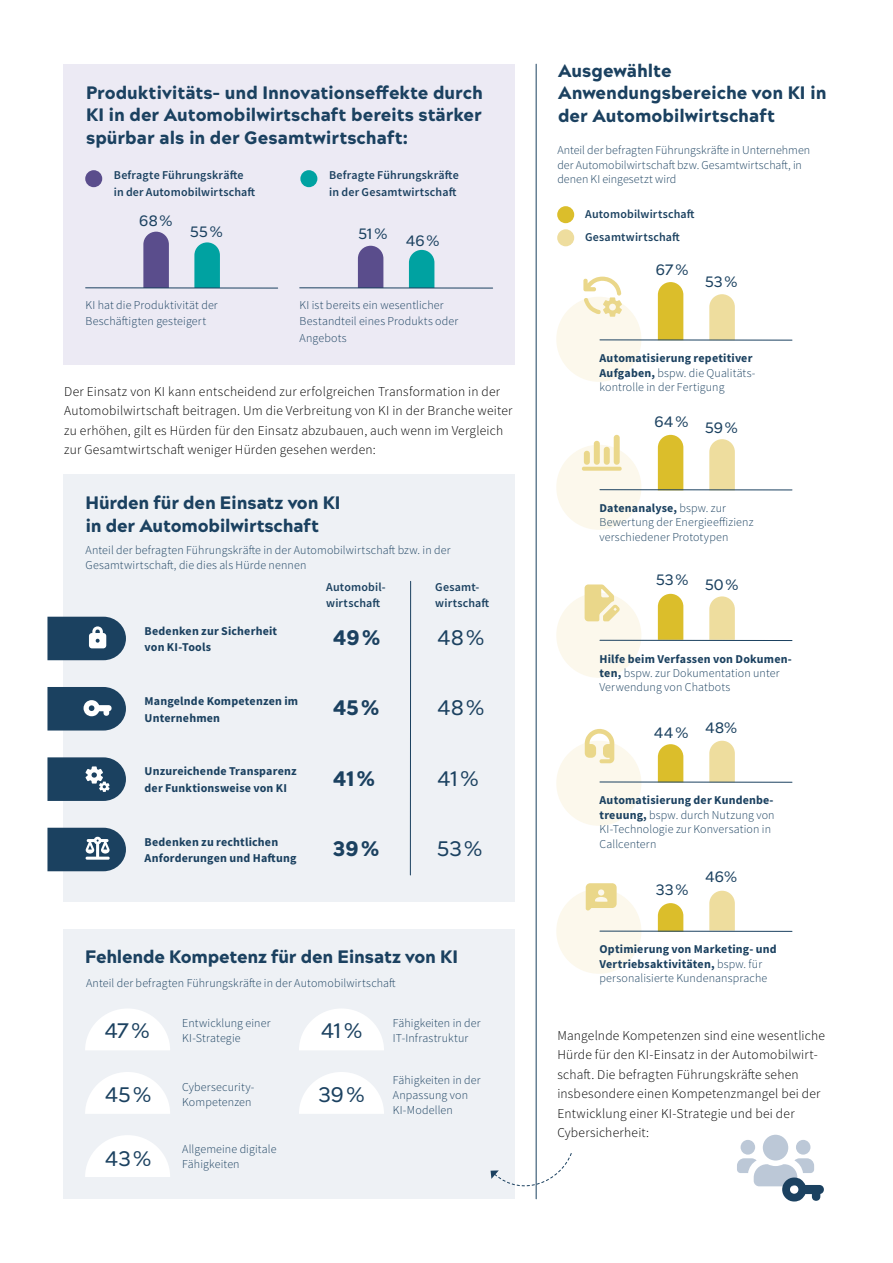
<style>
.page{position:relative;width:893px;height:1263px;background:#fff}
.page>*{position:absolute;margin:0;border:0;box-sizing:border-box;transform-origin:0 0}
.t1{font:500 21px "Acherus Grotesque";letter-spacing:-.01em;color:#1b4160}
.t2{font:900 21px "Acherus Grotesque";color:#1b4160}
.t3{font:900 18px/22.5px "Acherus Grotesque";letter-spacing:-.01em;color:#1b4160}
.t4{font:500 15px "Acherus Grotesque";letter-spacing:.01em;color:#1b4160}
.t5{font:300 13.5px/19.5px "Source Sans Pro";letter-spacing:.015em;color:#000}
.t6{font:300 12px/14.4px "Source Sans Pro";letter-spacing:.01em;color:#1b4160}
.t7{font:700 12px/16.5px "Source Sans Pro";letter-spacing:.015em;color:#1b4160}
.t8{font:600 12px/16.5px "Source Sans Pro";letter-spacing:.015em;color:#1b4160}
.s1{font-weight:700}
.s2{font-weight:300}
</style>
<div class="page">
<div style="left:63px;top:475px;width:451px;height:427px;background:#eef1f5"></div>
<div style="left:63px;top:929px;width:451px;height:270px;background:#eef1f5"></div>
<hr style="left:536px;top:64px;width:1px;height:1135px;background:#1b4160">
<div style="left:556px;top:297px;width:85px;height:85px;background:#fcf8ec;border-radius:50%"></div>
<div style="left:556px;top:445px;width:85px;height:85px;background:#fcf8ec;border-radius:50%"></div>
<div style="left:556px;top:593px;width:85px;height:85px;background:#fcf8ec;border-radius:50%"></div>
<div style="left:556px;top:741px;width:85px;height:85px;background:#fcf8ec;border-radius:50%"></div>
<div style="left:556px;top:889px;width:85px;height:85px;background:#fcf8ec;border-radius:50%"></div>
<svg style="left:709px;top:294px;width:26px;height:45px"></svg>
<svg style="left:709px;top:439px;width:26px;height:50px"></svg>
<svg style="left:709px;top:596px;width:26px;height:44px"></svg>
<svg style="left:709px;top:741px;width:26px;height:41px"></svg>
<svg style="left:709px;top:891px;width:26px;height:40px"></svg>
<svg style="left:658px;top:282px;width:25px;height:57px"></svg>
<svg style="left:658px;top:435px;width:25px;height:54px"></svg>
<svg style="left:658px;top:594px;width:25px;height:46px"></svg>
<svg style="left:658px;top:744px;width:25px;height:38px"></svg>
<svg style="left:658px;top:903px;width:25px;height:28px"></svg>
<div style="left:557px;top:206px;width:17px;height:17px;background:#dbbe2b;border-radius:50%"></div>
<div style="left:557px;top:229px;width:17px;height:17px;background:#eedd9e;border-radius:50%"></div>
<hr style="left:600px;top:339px;width:192px;height:1px;background:#1b4160">
<hr style="left:600px;top:489px;width:192px;height:1px;background:#1b4160">
<hr style="left:600px;top:640px;width:192px;height:1px;background:#1b4160">
<hr style="left:600px;top:782px;width:192px;height:1px;background:#1b4160">
<hr style="left:600px;top:931px;width:192px;height:1px;background:#1b4160">
<svg style="left:582px;top:435px;width:40px;height:36px"></svg>
<svg style="left:584px;top:584px;width:36px;height:37px"></svg>
<svg style="left:583px;top:277px;width:39px;height:40px"></svg>
<div style="left:63px;top:64px;width:451px;height:300px;background:#eceaf4"></div>
<svg style="left:409px;top:250px;width:25px;height:37px"></svg>
<svg style="left:358px;top:246px;width:25px;height:41px"></svg>
<svg style="left:194px;top:242px;width:26px;height:45px"></svg>
<svg style="left:143px;top:232px;width:26px;height:55px"></svg>
<hr style="left:86px;top:287px;width:192px;height:1px;background:#1b4160">
<hr style="left:410px;top:581px;width:1px;height:294px;background:#1b4160">
<hr style="left:300px;top:287px;width:193px;height:1px;background:#1b4160">
<div style="left:300px;top:170px;width:17px;height:17px;background:#00a2a1;border-radius:50%"></div>
<div style="left:85px;top:170px;width:17px;height:17px;background:#5a4d8c;border-radius:50%"></div>
<svg style="left:47px;top:617px;width:79px;height:43px"></svg>
<svg style="left:47px;top:687px;width:79px;height:43px"></svg>
<svg style="left:47px;top:828px;width:79px;height:43px"></svg>
<svg style="left:47px;top:757px;width:79px;height:44px"></svg>
<svg style="left:85px;top:1009px;width:85px;height:41px"></svg>
<svg style="left:85px;top:1072px;width:85px;height:42px"></svg>
<svg style="left:299px;top:1072px;width:85px;height:42px"></svg>
<svg style="left:299px;top:1009px;width:85px;height:41px"></svg>
<svg style="left:85px;top:1135px;width:85px;height:42px"></svg>
<svg style="left:491px;top:1152px;width:81px;height:47px"></svg>
<div style="left:763px;top:1135px;width:25px;height:25px;background:#bcc8d7;border-radius:50%"></div>
<div style="left:796px;top:1140px;width:14px;height:14px;background:#bcc8d7;border-radius:50%"></div>
<div style="left:741px;top:1140px;width:14px;height:14px;background:#bcc8d7;border-radius:50%"></div>
<svg style="left:737px;top:1158px;width:87px;height:43px"></svg>
<svg style="left:585px;top:729px;width:29px;height:34px"></svg>
<svg style="left:586px;top:883px;width:31px;height:28px"></svg>
<h2 class="t3" style="left:86px;top:80px;width:398px;text-align:justify">Produktivitäts- und Innovationseffekte durch KI in der Automobilwirtschaft bereits stärker spürbar als in der Gesamtwirtschaft:</h2>
<p class="t8" style="left:114px;top:167px;width:143px">Befragte Führungskräfte in der Automobilwirtschaft</p>
<p class="t8" style="left:329px;top:167px;width:131px">Befragte Führungskräfte in der Gesamtwirtschaft</p>
<p class="t4" style="left:139px;top:208px;width:35px">68%</p>
<p class="t4" style="left:190px;top:219px;width:34px">55%</p>
<p class="t4" style="left:358px;top:225px;width:83px">51% 46%</p>
<p class="t6" style="left:86px;top:297px;width:134px;line-height:16.5px">KI hat die Produktivität der<br>Beschäftigten gesteigert</p>
<p class="t6" style="left:300px;top:297px;width:160px;line-height:16.5px">KI ist bereits ein wesentlicher<br>Bestandteil eines Produkts oder<br>Angebots</p>
<p class="t5" style="left:64px;top:381px;width:450px">Der Einsatz von KI kann entscheidend zur erfolgreichen Transformation in der Automobilwirtschaft beitragen. Um die Verbreitung von KI in der Branche weiter zu erhöhen, gilt es Hürden für den Einsatz abzubauen, auch wenn im Vergleich zur Gesamtwirtschaft weniger Hürden gesehen werden:</p>
<h2 class="t3" style="left:85px;top:491px;width:256px">Hürden für den Einsatz von KI in der Automobilwirtschaft</h2>
<p class="t6" style="left:86px;top:543px;width:366px;line-height:15px">Anteil der befragten Führungskräfte in der Automobilwirtschaft bzw. in der<br>Gesamtwirtschaft, die dies als Hürde nennen</p>
<p class="t8" style="left:326px;top:578px;width:61px">Automobil&shy;wirtschaft</p>
<p class="t8" style="left:435px;top:578px;width:56px">Gesamt&shy;wirtschaft</p>
<p class="t7" style="left:145px;top:622px;width:134px">Bedenken zur Sicherheit von KI-Tools</p>
<h1 class="t2" style="left:333px;top:619px;width:49px">49%</h1>
<h1 class="t1" style="left:437px;top:620px;width:49px">48%</h1>
<p class="t7" style="left:145px;top:693px;width:155px">Mangelnde Kompetenzen im<br>Unternehmen</p>
<h1 class="t2" style="left:333px;top:690px;width:48px">45%</h1>
<h1 class="t1" style="left:437px;top:690px;width:49px">48%</h1>
<p class="t7" style="left:145px;top:763px;width:154px">Unzureichende Transparenz der Funktionsweise von KI</p>
<h1 class="t2" style="left:333px;top:760px;width:44px">41%</h1>
<h1 class="t1" style="left:437px;top:760px;width:43px">41%</h1>
<p class="t7" style="left:145px;top:833px;width:153px">Bedenken zu rechtlichen<br>Anforderungen und Haftung</p>
<h1 class="t2" style="left:333px;top:830px;width:48px">39%</h1>
<h1 class="t1" style="left:437px;top:831px;width:47px">53%</h1>
<h2 class="t3" style="left:85px;top:945px;width:374px">Fehlende Kompetenz für den Einsatz von KI</h2>
<p class="t6" style="left:86px;top:976px;width:311px">Anteil der befragten Führungskräfte in der Automobilwirtschaft</p>
<p class="t6" style="left:182px;top:1016px;width:90px;line-height:15px">Entwicklung einer<br>KI-Strategie</p>
<p class="t6" style="left:182px;top:1080px;width:74px;line-height:15px">Cybersecurity-<br>Kompetenzen</p>
<p class="t6" style="left:393px;top:1072px;width:89px;line-height:15px">Fähigkeiten in der<br>Anpassung von<br>KI-Modellen</p>
<p class="t6" style="left:393px;top:1016px;width:89px;line-height:15px">Fähigkeiten in der<br>IT-Infrastruktur</p>
<h1 class="t1" style="left:104px;top:1013px;width:47px">47%</h1>
<h1 class="t1" style="left:321px;top:1013px;width:43px">41%</h1>
<h1 class="t1" style="left:105px;top:1077px;width:48px">45%</h1>
<h1 class="t1" style="left:318px;top:1077px;width:48px">39%</h1>
<h1 class="t1" style="left:105px;top:1141px;width:48px">43%</h1>
<p class="t6" style="left:182px;top:1142px;width:96px;line-height:15px">Allgemeine digitale<br>Fähigkeiten</p>
<h2 class="t3" style="left:558px;top:59px;width:270px">Ausgewählte<br>Anwendungsbereiche von KI in der Automobilwirtschaft</h2>
<p class="t6" style="left:557px;top:143px;width:254px">Anteil der befragten Führungskräfte in Unternehmen der Automobilwirtschaft bzw. Gesamtwirtschaft, in denen KI eingesetzt wird</p>
<p class="t8" style="left:585px;top:206px;width:111px">Automobilwirtschaft</p>
<p class="t8" style="left:585px;top:229px;width:96px">Gesamtwirtschaft</p>
<p class="t4" style="left:656px;top:257px;width:34px">67%</p>
<p class="t4" style="left:705px;top:269px;width:34px">53%</p>
<p class="t6" style="left:599px;top:351px;width:157px"><span class="s1">Automatisierung repetitiver<br>Aufgaben,</span> bspw. die Qualitäts&shy;kontrolle in der Fertigung</p>
<p class="t4" style="left:654px;top:409px;width:35px">64%</p>
<p class="t4" style="left:705px;top:415px;width:34px">59%</p>
<p class="t6" style="left:599px;top:501px;width:156px"><span class="s1">Datenanalyse,</span> bspw. zur<br>Bewertung der Energieeffizienz verschiedener Prototypen</p>
<p class="t4" style="left:656px;top:567px;width:34px">53%</p>
<p class="t4" style="left:705px;top:572px;width:35px">50%</p>
<p class="t6" style="left:599px;top:651px;width:194px"><span class="s1">Hilfe beim Verfassen von Dokumen&shy;ten,</span> bspw. zur Dokumentation unter<br>Verwendung von Chatbots</p>
<p class="t4" style="left:654px;top:720px;width:36px">44%</p>
<p class="t4" style="left:705px;top:715px;width:33px">48%</p>
<p class="t6" style="left:599px;top:793px;width:177px"><span class="s1">Automatisierung der Kundenbe&shy;treuung,</span> bspw. durch Nutzung von<br>KI-Technologie zur Konversation in<br>Callcentern</p>
<p class="t4" style="left:656px;top:877px;width:34px">33%</p>
<p class="t4" style="left:705px;top:864px;width:34px">46%</p>
<p class="t7" style="left:599px;top:942px;width:179px;line-height:14.4px">Optimierung von Marketing- und<br>Vertriebsaktivitäten, <span class="s2">bspw. für personalisierte Kundenansprache</span></p>
<p class="t5" style="left:557px;top:1026px;width:269px">Mangelnde Kompetenzen sind eine wesentliche Hürde für den KI-Einsatz in der Automobilwirt&shy;schaft. Die befragten Führungskräfte sehen insbesondere einen Kompetenzmangel bei der Entwicklung einer KI-Strategie und bei der Cybersicherheit:</p>
</div>
